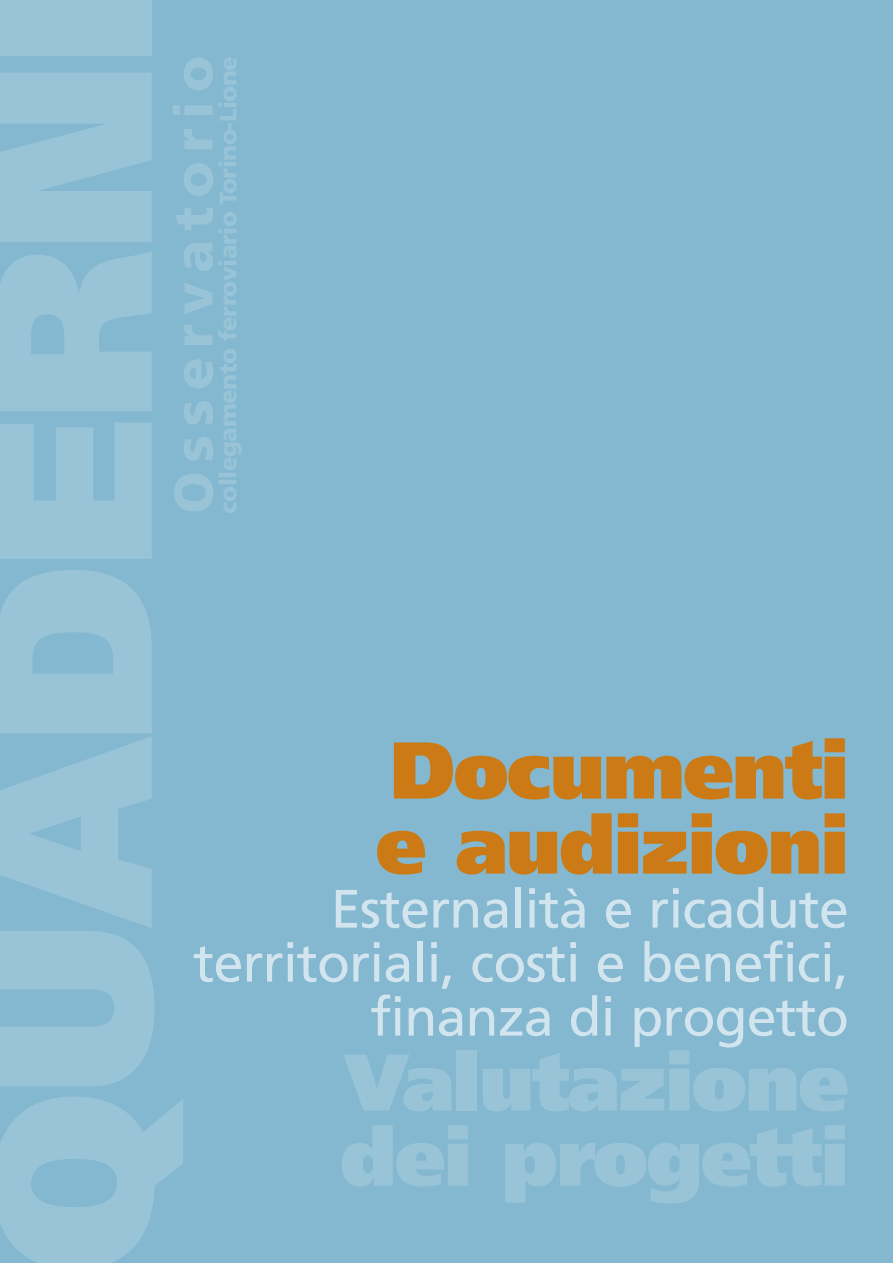
<style>
.page{position:relative;width:893px;height:1263px;background:#83b8d0}
.page>*{position:absolute;margin:0;border:0;box-sizing:border-box;transform-origin:0 0}
.t1{font:900 222.6px "Frutiger";letter-spacing:-.02em;color:#99c4d8}
.t2{font:900 80.4px/75px "Frutiger";letter-spacing:-.02em;color:#99c4d8}
.t3{font:900 80.4px/75px "Frutiger";letter-spacing:-.02em;color:#cc7a16}
.t4{font:54px/54px "Frutiger";letter-spacing:-.015em;color:#d2e5ef;text-align:right}
.t5{font:900 54px "Frutiger";letter-spacing:.17em;color:#99c4d8}
.t6{font:900 24px "Frutiger";letter-spacing:-.02em;color:#99c4d8}
</style>
<div class="page">
<h1 class="t1" style="left:-15px;top:1274px;width:1290px;rotate:-90deg">QUADERNI</h1>
<p class="t5" style="left:172px;top:514px;width:459px;rotate:-90deg">Osservatorio</p>
<p class="t6" style="left:219px;top:514px;width:459px;rotate:-90deg">collegamento ferroviario Torino-Lione</p>
<h2 class="t3" style="left:376px;top:739px;width:475px">Documenti e audizioni</h2>
<p class="t4" style="left:193px;top:886px;width:657px">Esternalità e ricadute territoriali, costi e benefici, finanza di progetto</p>
<h2 class="t2" style="left:340px;top:1051px;width:510px">Valutazione dei progetti</h2>
</div>
